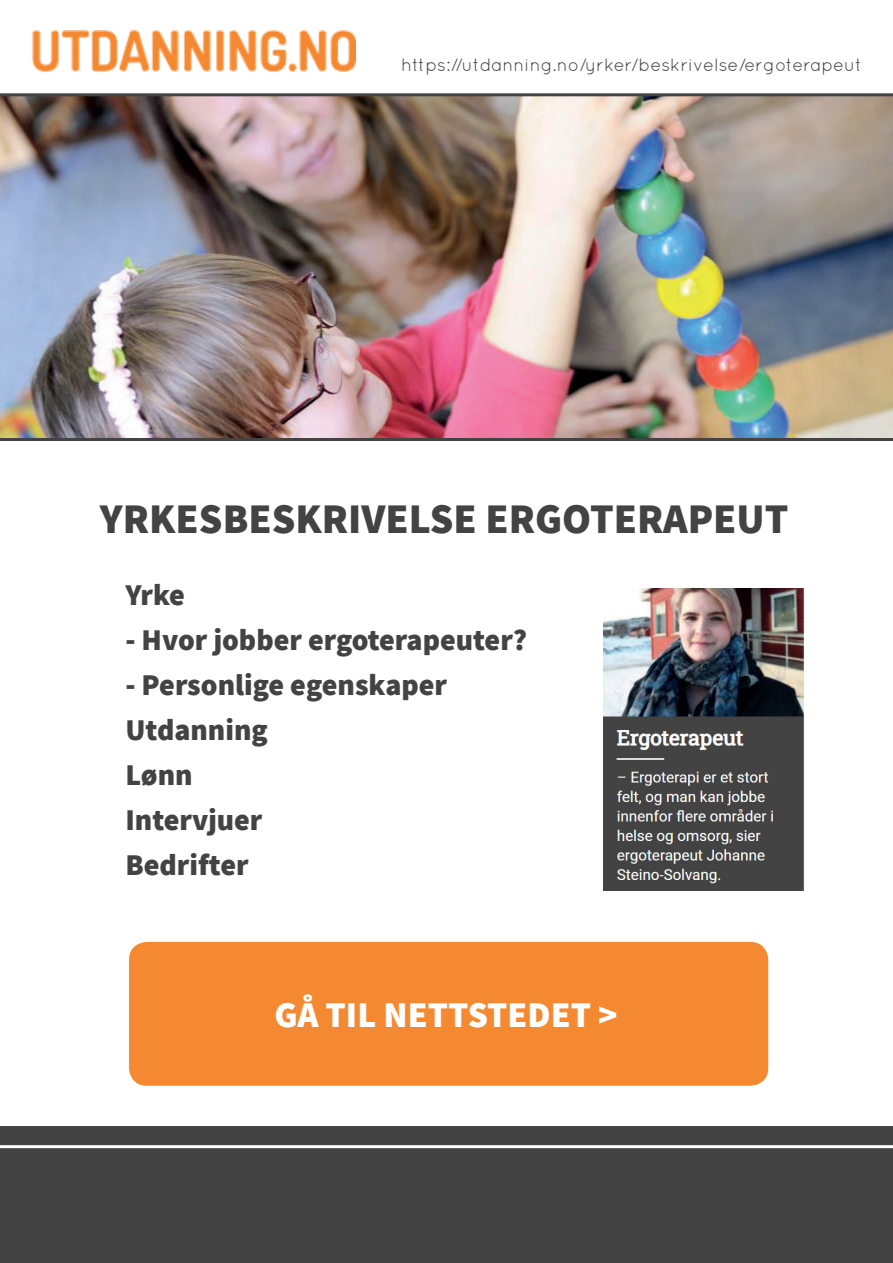
<style>
.page{position:relative;width:893px;height:1263px;background:#fff}
.page>*{position:absolute;margin:0;border:0;box-sizing:border-box;transform-origin:0 0}
.t1{font:800 42px "Assistant";color:#434343}
.t2{font:800 36px "Assistant";color:#fff}
.t3{font:800 30px/45px "Assistant";color:#434343}
.t4{font:18px "Quicksand";color:#434343}
</style>
<div class="page">
<img style="left:0;top:96px;width:893px;height:342px">
<img style="left:32px;top:30px;width:323px;height:42px">
<div style="left:129px;top:942px;width:639px;height:144px;background:#f58931;border-radius:18px"></div>
<img style="left:604px;top:588px;width:200px;height:303px">
<div style="left:0;top:1127px;width:893px;height:136px;background:#434343"></div>
<hr style="left:0;top:1145px;width:893px;height:3px;background:#fff">
<hr style="left:0;top:93px;width:893px;height:3px;background:#434343">
<hr style="left:0;top:438px;width:893px;height:3px;background:#434343">
<p class="t4" style="left:401px;top:54px;width:463px">https://utdanning.no/yrker/beskrivelse/ergoterapeut</p>
<h1 class="t1" style="left:100px;top:490px;width:690px">YRKESBESKRIVELSE ERGOTERAPEUT</h1>
<p class="t3" style="left:125px;top:572px;width:61px">Yrke</p>
<p class="t3" style="left:125px;top:617px;width:403px">- Hvor jobber ergoterapeuter?</p>
<p class="t3" style="left:125px;top:662px;width:323px">- Personlige egenskaper<br>Utdanning<br>Lønn<br>Intervjuer<br>Bedrifter</p>
<p class="t2" style="left:275px;top:990px;width:345px">GÅ TIL NETTSTEDET &gt;</p>
</div>
